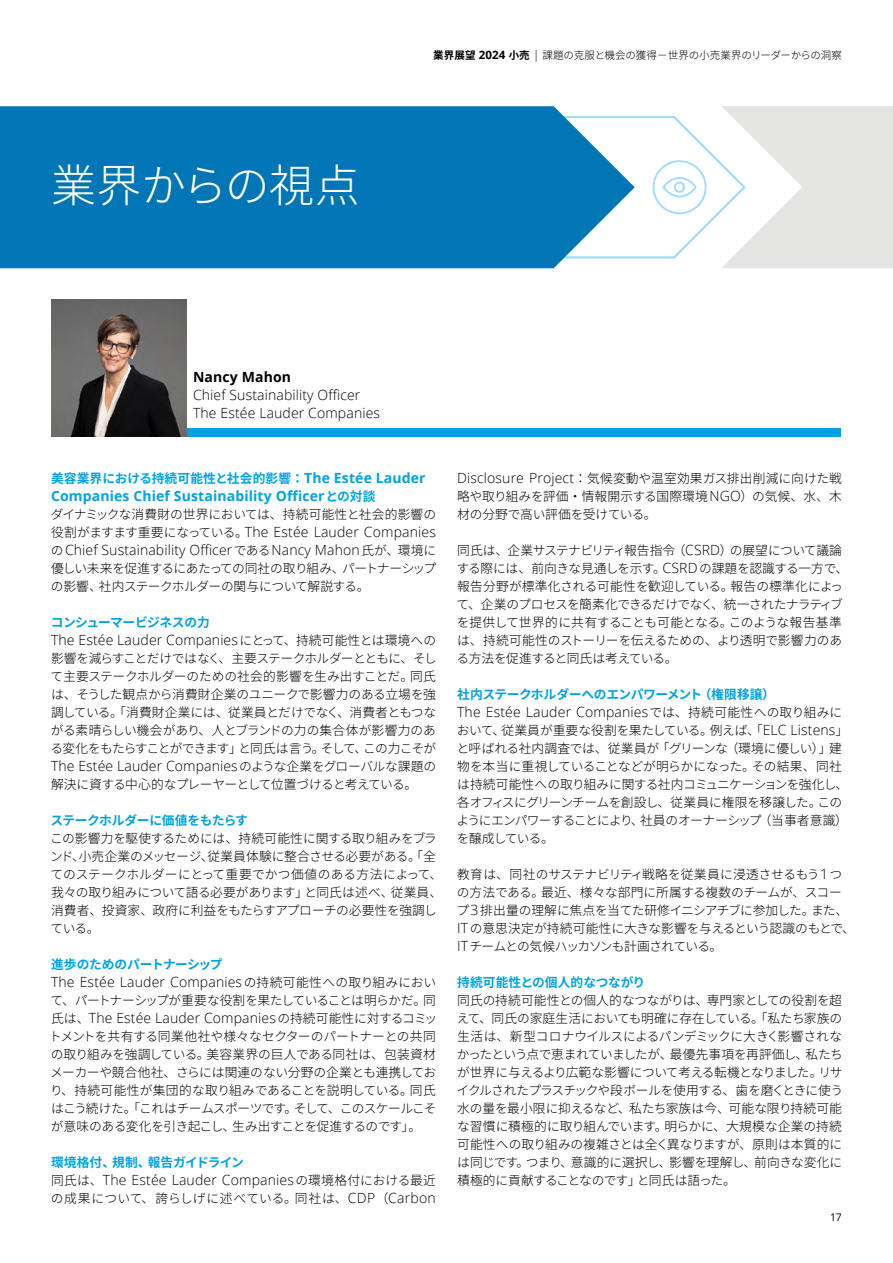
<style>
.page{position:relative;width:893px;height:1263px;background:#fff}
.page>*{position:absolute;margin:0;border:0;box-sizing:border-box;transform-origin:0 0}
.t1{font:300 45px "Noto Sans JP";letter-spacing:-.01em;color:#fff}
.t2{font:300 14.1px/18px "Open Sans";letter-spacing:.01em;color:#000}
.t3{font:700 14.1px "Open Sans";letter-spacing:.01em;color:#00a2e4}
.t4{font:700 14.1px "Open Sans";letter-spacing:.01em;color:#000}
.t5{font:300 12.75px/18px "Noto Sans JP";letter-spacing:-.025em;color:#000}
.t6{font:700 12.75px "Noto Sans JP";letter-spacing:-.02em;color:#00a2e4}
.t7{font:300 12.75px "Noto Sans JP";letter-spacing:-.045em;color:#000}
.t8{font:700 12.75px "Noto Sans JP";letter-spacing:.01em;color:#00a2e4}
.t9{font:300 12.75px "Noto Sans JP";letter-spacing:.025em;color:#000}
.t10{font:300 12.75px "Noto Sans JP";letter-spacing:-.005em;color:#000}
.t11{font:700 12.75px "Noto Sans JP";letter-spacing:.005em;color:#00a2e4}
.t12{font:300 10.5px "Noto Sans JP";letter-spacing:-.01em;color:#000}
.t13{font:10.5px "Open Sans";color:#000}
.s1{font-weight:700}
.s2{font-family:"Open Sans";font-weight:700;font-size:11.55px}
.s3{font-family:"Open Sans";font-size:11.55px}
.s4{font-family:"Open Sans";font-size:14.1px}
.s5{font-family:"Noto Sans JP";font-size:12.75px}
</style>
<div class="page">
<svg style="left:635px;top:116px;width:86px;height:143px"></svg>
<div style="left:0;top:106px;width:635px;height:162px;background:#0076b6"></div>
<svg style="left:721px;top:106px;width:172px;height:162px"></svg>
<div style="left:52px;top:428px;width:789px;height:8px;background:#00a2e4"></div>
<svg style="left:653px;top:160px;width:54px;height:54px"></svg>
<img style="left:51px;top:300px;width:135px;height:136px">
<h1 class="t1" style="left:51px;top:160px;width:310px">業界からの視点</h1>
<p class="t12" style="left:433px;top:50px;width:410px"><span class="s1">業界展望</span> <span class="s2">2024</span> <span class="s1">小売</span> <span class="s3">|</span> 課題の克服と機会の獲得－世界の小売業界のリーダーからの洞察</p>
<p class="t4" style="left:193px;top:367px;width:99px">Nancy Mahon</p>
<p class="t2" style="left:193px;top:385px;width:188px">Chief Sustainability Officer<br>The Estée Lauder Companies</p>
<p class="t8" style="left:51px;top:471px;width:376px">美容業界における持続可能性と社会的影響：<span class="s4">The Estée Lauder</span></p>
<p class="t3" style="left:51px;top:486px;width:326px">Companies Chief Sustainability Officer<span class="s5">との対談</span></p>
<p class="t10" style="left:51px;top:507px;width:387px">ダイナミックな消費財の世界においては、持続可能性と社会的影響の</p>
<p class="t2" style="left:51px;top:523px;width:387px"><span class="s5">役割がますます重要になっている。</span>The Estée Lauder Companies<span class="s5">の</span>Chief Sustainability Officer<span class="s5">である</span>Nancy Mahon<span class="s5">氏が、環境に</span></p>
<p class="t5" style="left:51px;top:560px;width:387px">優しい未来を促進するにあたっての同社の取り組み、パートナーシップの影響、社内ステークホルダーの関与について解説する。</p>
<p class="t6" style="left:51px;top:615px;width:161px">コンシューマービジネスの力</p>
<p class="t2" style="left:51px;top:631px;width:387px">The Estée Lauder Companies<span class="s5">にとって、持続可能性とは環境への</span></p>
<p class="t5" style="left:50px;top:650px;width:388px;text-align:justify">影響を減らすことだけではなく、主要ステークホルダーとともに、そして主要ステークホルダーのための社会的影響を生み出すことだ。同氏は、そうした観点から消費財企業のユニークで影響力のある立場を強調している。「消費財企業には、従業員とだけでなく、消費者ともつながる素晴らしい機会があり、人とブランドの力の集合体が影響力のある変化をもたらすことができます」と同氏は言う。そして、この力こそが</p>
<p class="t2" style="left:51px;top:757px;width:387px">The Estée Lauder Companies<span class="s5">のような企業をグローバルな課題の</span></p>
<p class="t7" style="left:51px;top:777px;width:368px">解決に資する中心的なプレーヤーとして位置づけると考えている。</p>
<p class="t6" style="left:50px;top:813px;width:199px">ステークホルダーに価値をもたらす</p>
<p class="t5" style="left:50px;top:830px;width:393px">この影響力を駆使するためには、持続可能性に関する取り組みをブランド、小売企業のメッセージ、従業員体験に整合させる必要がある。「全てのステークホルダーにとって重要でかつ価値のある方法によって、我々の取り組みについて語る必要があります」と同氏は述べ、従業員、消費者、投資家、政府に利益をもたらすアプローチの必要性を強調している。</p>
<p class="t6" style="left:51px;top:957px;width:173px">進歩のためのパートナーシップ</p>
<p class="t2" style="left:51px;top:973px;width:387px">The Estée Lauder Companies<span class="s5">の持続可能性への取り組みにおい</span></p>
<p class="t7" style="left:51px;top:993px;width:387px">て、パートナーシップが重要な役割を果たしていることは明らかだ。同</p>
<p class="t2" style="left:51px;top:1009px;width:388px"><span class="s5">氏は、</span>The Estée Lauder Companies<span class="s5">の持続可能性に対するコミッ</span></p>
<p class="t5" style="left:49px;top:1028px;width:389px;text-align:justify">トメントを共有する同業他社や様々なセクターのパートナーとの共同の取り組みを強調している。美容業界の巨人である同社は、包装資材メーカーや競合他社、さらには関連のない分野の企業とも連携しており、持続可能性が集団的な取り組みであることを説明している。同氏はこう続けた。「これはチームスポーツです。そして、このスケールこそが意味のある変化を引き起こし、生み出すことを促進するのです」。</p>
<p class="t6" style="left:51px;top:1155px;width:195px">環境格付、規制、報告ガイドライン</p>
<p class="t2" style="left:51px;top:1171px;width:386px"><span class="s5">同氏は、</span>The Estée Lauder Companies<span class="s5">の環境格付における最近</span></p>
<p class="t9" style="left:51px;top:1191px;width:387px">の成果について、誇らしげに述べている。同社は、<span class="s4">CDP</span>（<span class="s4">Carbon</span></p>
<p class="t5" style="left:457px;top:470px;width:386px;text-align:justify"><span class="s4">Disclosure Project</span>：気候変動や温室効果ガス排出削減に向けた戦略や取り組みを評価・情報開示する国際環境<span class="s4">NGO</span>）の気候、水、木材の分野で高い評価を受けている。</p>
<p class="t5" style="left:456px;top:542px;width:393px">同氏は、企業サステナビリティ報告指令（<span class="s4">CSRD</span>）の展望について議論する際には、前向きな見通しを示す。<span class="s4">CSRD</span>の課題を認識する一方で、報告分野が標準化される可能性を歓迎している。報告の標準化によって、企業のプロセスを簡素化できるだけでなく、統一されたナラティブを提供して世界的に共有することも可能となる。このような報告基準は、持続可能性のストーリーを伝えるための、より透明で影響力のある方法を促進すると同氏は考えている。</p>
<p class="t6" style="left:457px;top:687px;width:319px">社内ステークホルダーへのエンパワーメント（権限移譲）</p>
<p class="t2" style="left:457px;top:703px;width:387px">The Estée Lauder Companies<span class="s5">では、持続可能性への取り組みに</span></p>
<p class="t5" style="left:456px;top:722px;width:393px">おいて、従業員が重要な役割を果たしている。例えば、「<span class="s4">ELC Listens</span>」と呼ばれる社内調査では、従業員が「グリーンな（環境に優しい）」建物を本当に重視していることなどが明らかになった。その結果、同社は持続可能性への取り組みに関する社内コミュニケーションを強化し、各オフィスにグリーンチームを創設し、従業員に権限を移譲した。このようにエンパワーすることにより、社員のオーナーシップ（当事者意識）を醸成している。</p>
<p class="t5" style="left:456px;top:866px;width:400px">教育は、同社のサステナビリティ戦略を従業員に浸透させるもう<span class="s4">1</span>つの方法である。最近、様々な部門に所属する複数のチームが、スコープ<span class="s4">3</span>排出量の理解に焦点を当てた研修イニシアチブに参加した。また、<span class="s4">IT</span>の意思決定が持続可能性に大きな影響を与えるという認識のもとで、<span class="s4">IT</span>チームとの気候ハッカソンも計画されている。</p>
<p class="t11" style="left:457px;top:975px;width:190px">持続可能性との個人的なつながり</p>
<p class="t5" style="left:457px;top:992px;width:388px;text-align:justify">同氏の持続可能性との個人的なつながりは、専門家としての役割を超えて、同氏の家庭生活においても明確に存在している。「私たち家族の生活は、新型コロナウイルスによるパンデミックに大きく影響されなかったという点で恵まれていましたが、最優先事項を再評価し、私たちが世界に与えるより広範な影響について考える転機となりました。リサイクルされたプラスチックや段ボールを使用する、歯を磨くときに使う水の量を最小限に抑えるなど、私たち家族は今、可能な限り持続可能な習慣に積極的に取り組んでいます。明らかに、大規模な企業の持続可能性への取り組みの複雑さとは全く異なりますが、原則は本質的には同じです。つまり、意識的に選択し、影響を理解し、前向きな変化に積極的に貢献することなのです」と同氏は語った。</p>
<p class="t13" style="left:830px;top:1210px;width:13px">17</p>
</div>
